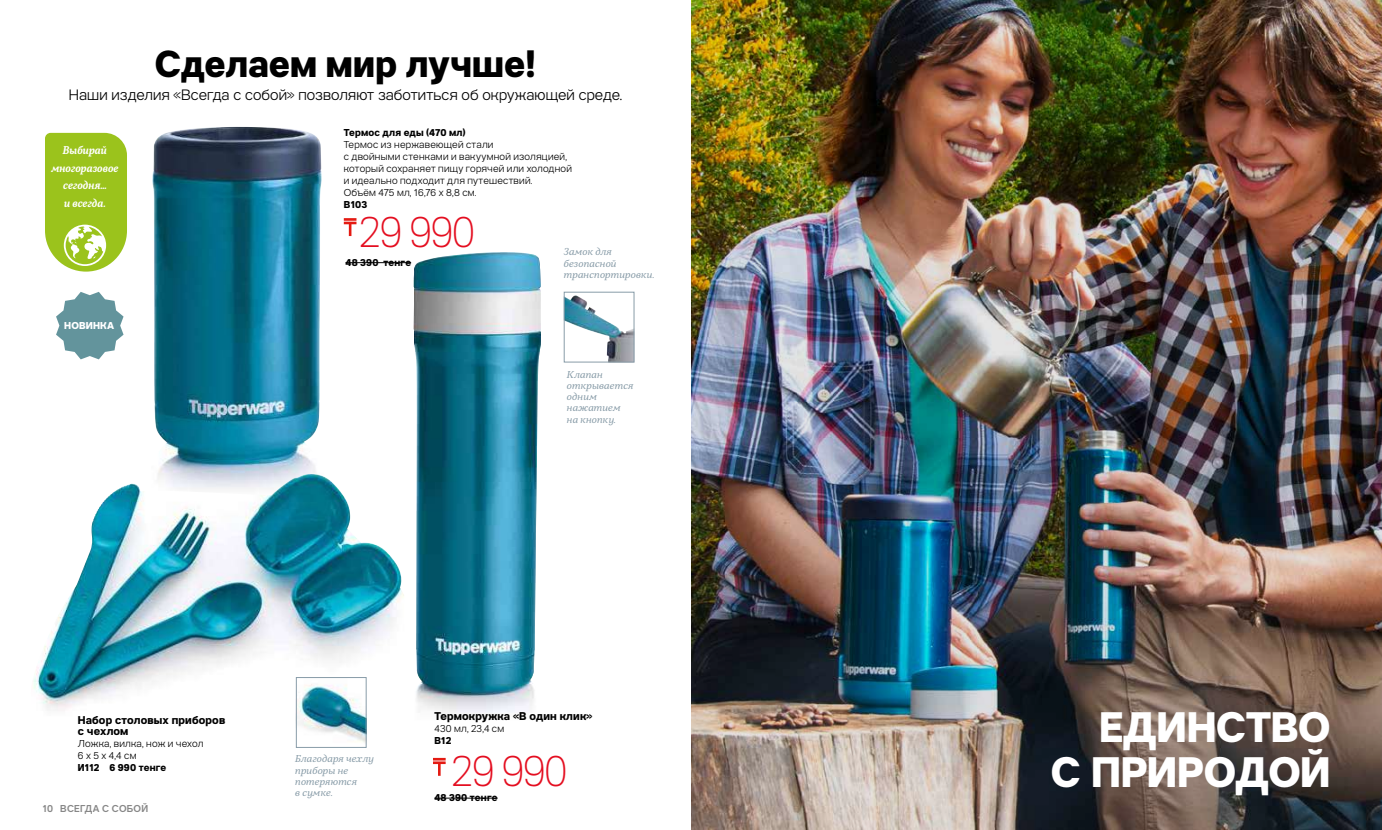
<style>
.page{position:relative;width:1382px;height:830px;background:#fff}
.page>*{position:absolute;margin:0;border:0;box-sizing:border-box;transform-origin:0 0}
.t1{font:100 43.25px "Tupper PRO";letter-spacing:-.025em;color:#e40e20;scale:.9 1}
.t2{font:800 42.5px/45px "Tupper PRO";letter-spacing:-.01em;color:#fff;text-align:right}
.t3{font:800 37.5px "Tupper PRO";color:#000}
.t4{font:300 15px "Tupper PRO";letter-spacing:.005em;color:#000}
.t5{font:700 11.25px/11.2px "Tupper PRO";letter-spacing:.015em;color:#000}
.t6{font:italic 700 11.25px/17.5px "Tupper Serif";letter-spacing:.005em;color:#fff;text-align:center;scale:.9 1}
.t7{font:300 10px/12px "Tupper PRO";letter-spacing:.02em;color:#000}
.t8{font:italic 10px/11.2px "Tupper Serif";letter-spacing:.015em;color:#889ca8}
.t9{font:700 10px "Tupper PRO";letter-spacing:.015em;color:#000}
.t10{font:500 10px "Tupper PRO";letter-spacing:.02em;color:#878787}
.t11{font:800 10px "Tupper PRO";letter-spacing:.015em;color:#fff}
</style>
<div class="page">
<img style="left:691px;top:0;width:691px;height:829px">
<img style="left:152px;top:127px;width:170px;height:346px">
<img style="left:33px;top:473px;width:371px;height:242px">
<img style="left:416px;top:692px;width:118px;height:21px">
<img style="left:414px;top:252px;width:127px;height:440px">
<img style="left:566px;top:295px;width:66px;height:65px">
<div style="left:564px;top:292px;width:70px;height:70px;border:1px solid #889ca8"></div>
<img style="left:298px;top:678px;width:66px;height:64px">
<img style="left:302px;top:687px;width:62px;height:46px">
<div style="left:296px;top:676px;width:70px;height:71px;border:1px solid #889ca8"></div>
<svg style="left:45px;top:133px;width:82px;height:138px;background:#a8ca3a"></svg>
<svg style="left:56px;top:292px;width:68px;height:67px"></svg>
<hr style="left:434px;top:797px;width:64px;height:1px;background:#000">
<svg style="left:344px;top:218px;width:12px;height:18px"></svg>
<svg style="left:433px;top:757px;width:13px;height:18px"></svg>
<hr style="left:345px;top:262px;width:66px;height:1px;background:#000">
<h3 class="t3" style="left:155px;top:42px;width:383px">Сделаем мир лучше!</h3>
<h3 class="t4" style="left:69px;top:83px;width:554px">Наши изделия «Всегда с собой» позволяют заботиться об окружающей среде.</h3>
<p class="t6" style="left:51px;top:142px;width:76px">Выбирай многоразовое сегодня…<br>и всегда.</p>
<p class="t11" style="left:64px;top:319px;width:51px">НОВИНКА</p>
<p class="t9" style="left:344px;top:124px;width:123px">Термос для еды (470 мл)</p>
<p class="t7" style="left:344px;top:138px;width:230px">Термос из нержавеющей стали<br>с двойными стенками и вакуумной изоляцией, который сохраняет пищу горячей или холодной и идеально подходит для путешествий.<br>Объём 475 мл, 16,76 х 8,8 см.</p>
<p class="t9" style="left:344px;top:196px;width:25px">В103</p>
<h1 class="t1" style="left:360px;top:206px;width:129px">29 990</h1>
<p class="t9" style="left:345px;top:254px;width:67px">48 390 тенге</p>
<p class="t8" style="left:564px;top:246px;width:92px">Замок для безопасной транспортировки.</p>
<p class="t8" style="left:567px;top:368px;width:68px">Клапан открывается одним нажатием на кнопку.</p>
<p class="t5" style="left:78px;top:713px;width:149px">Набор столовых приборов с чехлом</p>
<p class="t7" style="left:78px;top:736px;width:127px">Ложка, вилка, нож и чехол<br>6 x 5 x 4,4 см</p>
<p class="t9" style="left:78px;top:759px;width:90px">И112 6 990 тенге</p>
<p class="t10" style="left:43px;top:800px;width:107px">10 ВСЕГДА С СОБОЙ</p>
<p class="t8" style="left:295px;top:752px;width:80px">Благодаря чехлу приборы не потеряются<br>в сумке.</p>
<p class="t5" style="left:434px;top:709px;width:160px">Термокружка «В один клик»</p>
<p class="t7" style="left:434px;top:721px;width:71px">430 мл, 23,4 см</p>
<p class="t9" style="left:434px;top:731px;width:18px">В12</p>
<h1 class="t1" style="left:452px;top:745px;width:129px">29 990</h1>
<p class="t9" style="left:434px;top:789px;width:65px">48 390 тенге</p>
<h2 class="t2" style="left:1051px;top:704px;width:281px">ЕДИНСТВО<br>С ПРИРОДОЙ</h2>
</div>
